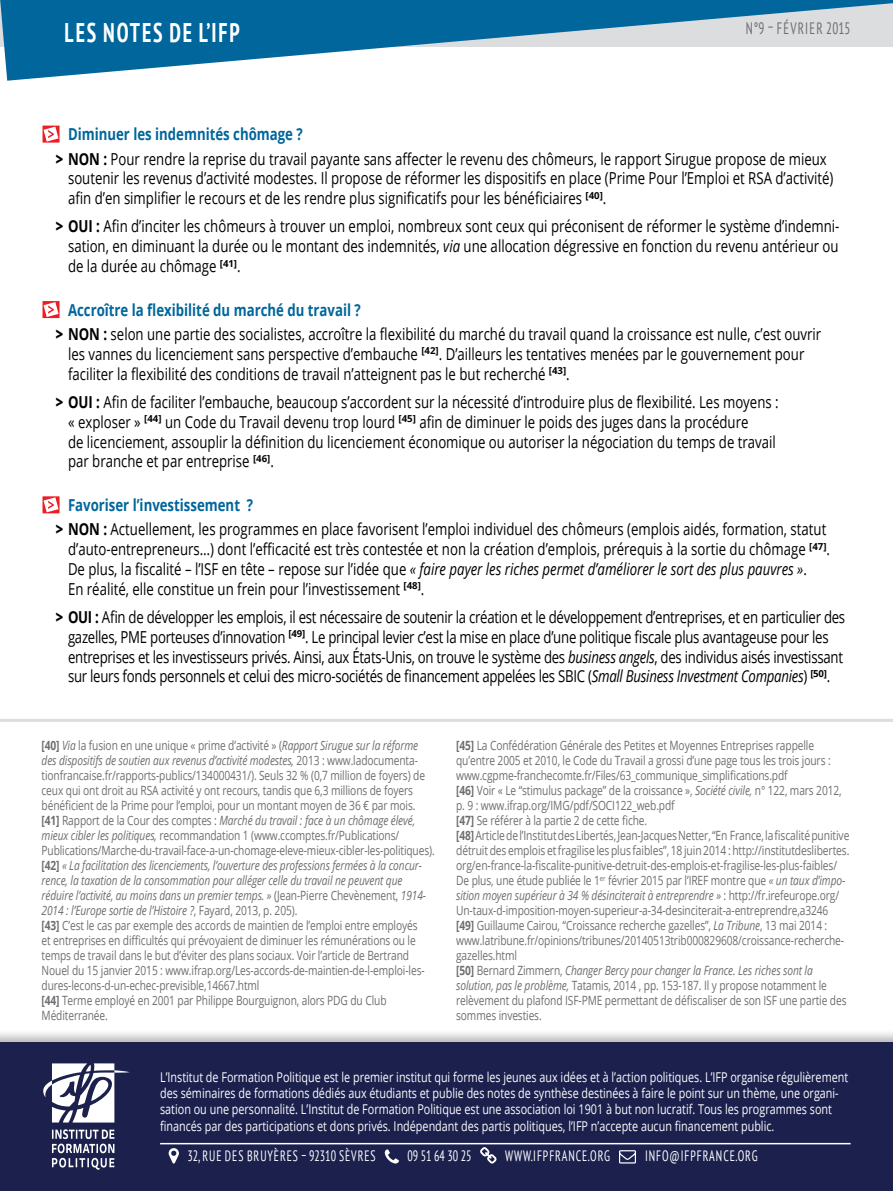
<style>
.page{position:relative;width:893px;height:1191px;background:#fff}
.page>*{position:absolute;margin:0;border:0;box-sizing:border-box;transform-origin:0 0}
.t1{font:700 condensed 27px "PT Sans";letter-spacing:.09em;color:#fff;scale:.8 1}
.t2{font:16.5px/19.8px "Open Sans";color:#000;scale:.8 1}
.t3{font:16.5px/19.8px "Open Sans";letter-spacing:-.02em;color:#000;text-align:center;scale:.8 1}
.t4{font:condensed 16.5px "PT Sans";letter-spacing:.09em;color:#6d6e71;scale:.8 1}
.t5{font:condensed 15px "PT Sans";letter-spacing:.08em;color:#fff;scale:.8 1}
.t6{font:13.5px/16.2px "Open Sans";color:#fff;scale:.8 1}
.t7{font:12.75px/15px "Open Sans";letter-spacing:-.01em;color:#6d6e71;scale:.8 1}
.s1{font-weight:700;color:#00669c}
.s2{font-weight:800}
.s3{font-weight:700}
.s4{font-style:italic}
</style>
<div class="page">
<div style="left:0;top:1029px;width:893px;height:162px;background:#000;opacity:.3"></div>
<div style="left:0;top:1042px;width:893px;height:149px;background:#1b204d"></div>
<svg style="left:43px;top:1063px;width:87px;height:59px"></svg>
<svg style="left:52px;top:1129px;width:62px;height:40px"></svg>
<hr style="left:160px;top:1142px;width:690px;height:2px;background:#fff">
<svg style="left:169px;top:1148px;width:10px;height:15px"></svg>
<svg style="left:385px;top:1149px;width:14px;height:14px"></svg>
<svg style="left:480px;top:1147px;width:16px;height:16px"></svg>
<svg style="left:619px;top:1150px;width:17px;height:13px"></svg>
<svg style="left:0;top:0;width:893px;height:81px;fill:#00669c"></svg>
<svg style="left:43px;top:126px;width:17px;height:17px"></svg>
<svg style="left:43px;top:301px;width:17px;height:17px"></svg>
<svg style="left:43px;top:496px;width:17px;height:17px"></svg>
<hr style="left:0;top:719px;width:893px;height:3px;background:#dcddde">
<h1 class="t1" style="left:65px;top:14px;width:219px">LES NOTES DE L’IFP</h1>
<p class="t4" style="left:746px;top:17px;width:132px">N°9 – FÉVRIER 2015</p>
<p class="t2" style="left:56px;top:122px;width:965px;line-height:24px;text-indent:12px"><span class="s1">Diminuer les indemnités chômage ?<br></span><span class="s2">&gt;</span> <span class="s3">NON :</span> Pour rendre la reprise du travail payante sans affecter le revenu des chômeurs, le rapport Sirugue propose de mieux</p>
<p class="t2" style="left:68px;top:168px;width:958px">soutenir les revenus d’activité modestes. Il propose de réformer les dispositifs en place (Prime Pour l’Emploi et RSA d’activité) afin d’en simplifier le recours et de les rendre plus significatifs pour les bénéficiaires <sup>[40]</sup>.</p>
<p class="t2" style="left:68px;top:216px;width:966px;text-align:justify;text-indent:-12px"><span class="s2">&gt;</span> <span class="s3">OUI :</span> Afin d’inciter les chômeurs à trouver un emploi, nombreux sont ceux qui préconisent de réformer le système d’indemni&shy;sation, en diminuant la durée ou le montant des indemnités, <span class="s4">via</span> une allocation dégressive en fonction du revenu antérieur ou de la durée au chômage <sup>[41]</sup>.</p>
<p class="t2" style="left:56px;top:297px;width:958px;line-height:24px;text-indent:12px"><span class="s1">Accroître la flexibilité du marché du travail ?<br></span><span class="s2">&gt;</span> <span class="s3">NON :</span> selon une partie des socialistes, accroître la flexibilité du marché du travail quand la croissance est nulle, c’est ouvrir</p>
<p class="t2" style="left:68px;top:343px;width:922px">les vannes du licenciement sans perspective d’embauche <sup>[42]</sup>. D’ailleurs les tentatives menées par le gouvernement pour faciliter la flexibilité des conditions de travail n’atteignent pas le but recherché <sup>[43]</sup>.</p>
<p class="t2" style="left:68px;top:391px;width:890px;text-indent:-12px"><span class="s2">&gt;</span> <span class="s3">OUI :</span> Afin de faciliter l’embauche, beaucoup s’accordent sur la nécessité d’introduire plus de flexibilité. Les moyens : « exploser » <sup>[44]</sup> un Code du Travail devenu trop lourd <sup>[45]</sup> afin de diminuer le poids des juges dans la procédure<br>de licenciement, assouplir la définition du licenciement économique ou autoriser la négociation du temps de travail par branche et par entreprise <sup>[46]</sup>.</p>
<p class="t2" style="left:56px;top:493px;width:965px;line-height:24px;text-indent:12px"><span class="s1">Favoriser l’investissement ?<br></span><span class="s2">&gt;</span> <span class="s3">NON :</span> Actuellement, les programmes en place favorisent l’emploi individuel des chômeurs (emplois aidés, formation, statut</p>
<p class="t2" style="left:68px;top:539px;width:954px">d’auto-entrepreneurs…) dont l’efficacité est très contestée et non la création d’emplois, prérequis à la sortie du chômage <sup>[47]</sup>.<br>De plus, la fiscalité – l’ISF en tête – repose sur l’idée que <span class="s4">« faire payer les riches permet d’améliorer le sort des plus pauvres »</span>.<br>En réalité, elle constitue un frein pour l’investissement <sup>[48]</sup>.</p>
<p class="t3" style="left:56px;top:606px;width:988px"><span class="s2">&gt;</span> <span class="s3">OUI :</span> Afin de développer les emplois, il est nécessaire de soutenir la création et le développement d’entreprises, et en particulier des gazelles, PME porteuses d’innovation <sup>[49]</sup>. Le principal levier c’est la mise en place d’une politique fiscale plus avantageuse pour les entreprises et les investisseurs privés. Ainsi, aux États-Unis, on trouve le système des <span class="s4">business angels</span>, des individus aisés investissant sur leurs fonds personnels et celui des micro-sociétés de financement appelées les SBIC (<span class="s4">Small Business Investment Companies</span>) <sup>[50]</sup>.</p>
<p class="t7" style="left:42px;top:737px;width:493px"><span class="s3">[40]</span> <span class="s4">Via</span> la fusion en une unique « prime d’activité » (<span class="s4">Rapport Sirugue sur la réforme des dispositifs de soutien aux revenus d’activité modestes,</span> 2013 : www.ladocumenta&shy;tionfrancaise.fr/rapports-publics/134000431/). Seuls 32 % (0,7 million de foyers) de ceux qui ont droit au RSA activité y ont recours, tandis que 6,3 millions de foyers bénéficient de la Prime pour l’emploi, pour un montant moyen de 36 € par mois. <span class="s3">[41]</span> Rapport de la Cour des comptes : <span class="s4">Marché du travail : face à un chômage élevé, mieux cibler les politiques,</span> recommandation 1 (www.ccomptes.fr/Publications/ Publications/Marche-du-travail-face-a-un-chomage-eleve-mieux-cibler-les-politiques). <span class="s3">[42]</span> <span class="s4">« La facilitation des licenciements, l’ouverture des professions fermées à la concur&shy;rence, la taxation de la consommation pour alléger celle du travail ne peuvent que réduire l’activité, au moins dans un premier temps. »</span> (Jean-Pierre Chevènement, <span class="s4">1914- 2014 : l’Europe sortie de l’Histoire ?</span>, Fayard, 2013, p. 205).<br><span class="s3">[43]</span> C’est le cas par exemple des accords de maintien de l’emploi entre employés<br>et entreprises en difficultés qui prévoyaient de diminuer les rémunérations ou le temps de travail dans le but d’éviter des plans sociaux. Voir l’article de Bertrand Nouel du 15 janvier 2015 : www.ifrap.org/Les-accords-de-maintien-de-l-emploi-les&shy;dures-lecons-d-un-echec-previsible,14667.html<br><span class="s3">[44]</span> Terme employé en 2001 par Philippe Bourguignon, alors PDG du Club Méditerranée.</p>
<p class="t7" style="left:456px;top:737px;width:493px"><span class="s3">[45]</span> La Confédération Générale des Petites et Moyennes Entreprises rappelle qu’entre 2005 et 2010, le Code du Travail a grossi d’une page tous les trois jours : www.cgpme-franchecomte.fr/Files/63_communique_simplifications.pdf<br><span class="s3">[46]</span> Voir « Le “stimulus package” de la croissance », <span class="s4">Société civile,</span> n° 122, mars 2012, p. 9 : www.ifrap.org/IMG/pdf/SOCI122_web.pdf<br><span class="s3">[47]</span> Se référer à la partie 2 de cette fiche.<br><span class="s3">[48]</span>Article de l’Institut des Libertés, Jean-Jacques Netter, “En France, la fiscalité punitive détruit des emplois et fragilise les plus faibles”, 18 juin 2014 : http://institutdeslibertes. org/en-france-la-fiscalite-punitive-detruit-des-emplois-et-fragilise-les-plus-faibles/ De plus, une étude publiée le 1<sup>er</sup> février 2015 par l’IREF montre que <span class="s4">« un taux d’impo&shy;sition moyen supérieur à 34 % désinciterait à entreprendre »</span> : http://fr.irefeurope.org/ Un-taux-d-imposition-moyen-superieur-a-34-desinciterait-a-entreprendre,a3246 <span class="s3">[49]</span> Guillaume Cairou, “Croissance recherche gazelles”, <span class="s4">La Tribune</span>, 13 mai 2014 : www.latribune.fr/opinions/tribunes/20140513trib000829608/croissance-recherche&shy;gazelles.html<br><span class="s3">[50]</span> Bernard Zimmern, <span class="s4">Changer Bercy pour changer la France. Les riches sont la solution, pas le problème,</span> Tatamis, 2014 , pp. 153-187. Il y propose notamment le relèvement du plafond ISF-PME permettant de défiscaliser de son ISF une partie des sommes investies.</p>
<p class="t6" style="left:160px;top:1068px;width:862px">LʼInstitut de Formation Politique est le premier institut qui forme les jeunes aux idées et à lʼaction politiques. LʼIFP organise régulièrement des séminaires de formations dédiés aux étudiants et publie des notes de synthèse destinées à faire le point sur un thème, une organi&shy;sation ou une personnalité. LʼInstitut de Formation Politique est une association loi 1901 à but non lucratif. Tous les programmes sont financés par des participations et dons privés. Indépendant des partis politiques, lʼIFP nʼaccepte aucun financement public.</p>
<p class="t5" style="left:187px;top:1146px;width:237px">32, RUE DES BRUYÈRES – 92310 SÈVRES</p>
<p class="t5" style="left:407px;top:1146px;width:82px">09 51 64 30 25</p>
<p class="t5" style="left:505px;top:1146px;width:132px">WWW.IF PFRANCE.ORG</p>
<p class="t5" style="left:645px;top:1146px;width:142px">INFO@IFPFRANCE.ORG</p>
</div>
